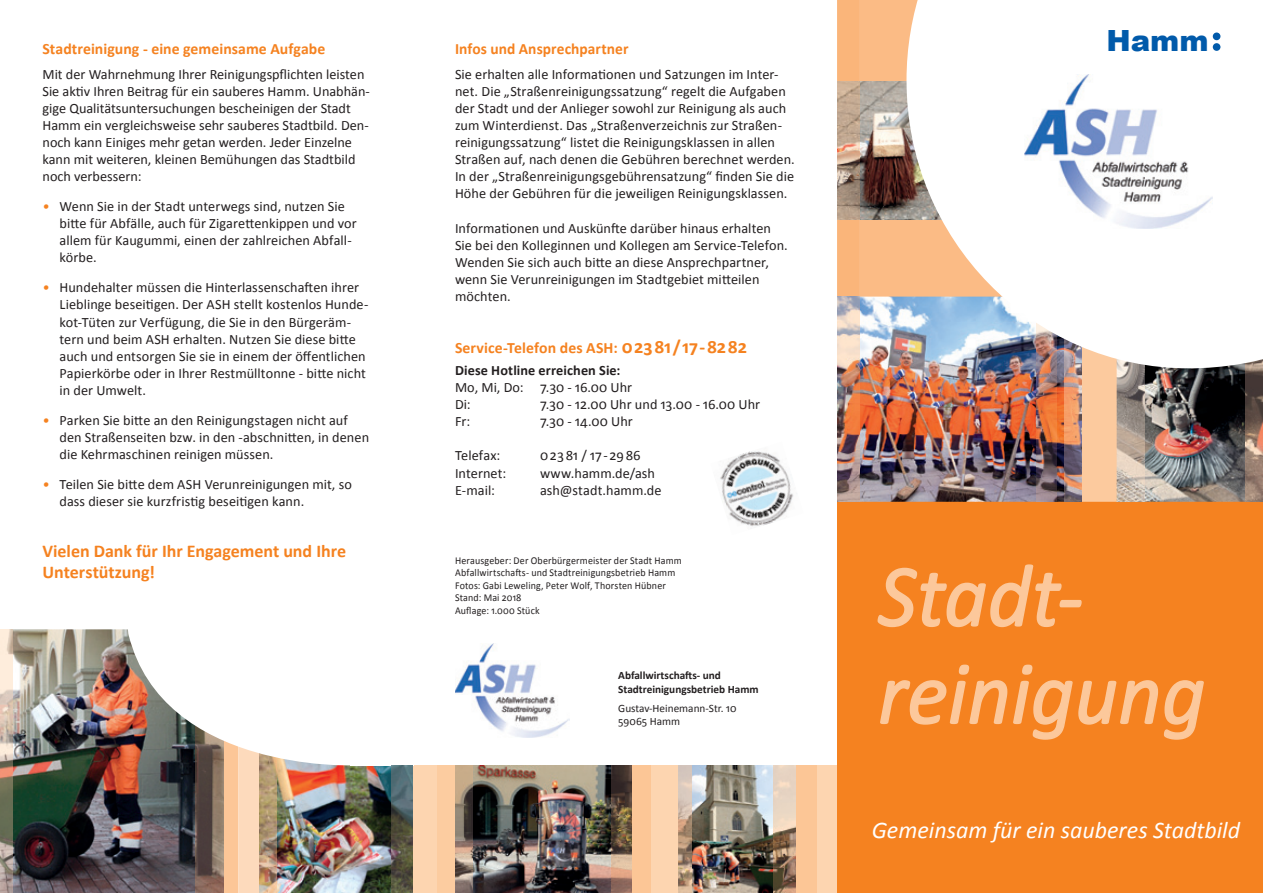
<style>
.page{position:relative;width:1263px;height:893px;background:#fff}
.page>*{position:absolute;margin:0;border:0;box-sizing:border-box;transform-origin:0 0}
.t1{font:italic 89.1px/97.5px "Calibri";color:#fcc89b;scale:.95 1}
.t2{font:900 29.25px "Arial";color:#015aaa}
.t3{font:italic 24px "Calibri";color:#fff}
.t4{font:700 18px/21.6px "Calibri";color:#f58220}
.t5{font:700 15.75px "Calibri";letter-spacing:.005em;color:#f58220}
.t6{font:14.25px/17.1px "Calibri";letter-spacing:.005em;color:#231f20}
.t7{font:700 14.25px "Calibri";letter-spacing:.005em;color:#231f20}
.t8{font:700 11.25px/13.5px "Calibri";color:#231f20}
.t9{font:11.25px/13.5px "Calibri";color:#231f20}
.t10{font:10.5px/12.6px "Calibri";letter-spacing:.015em;color:#231f20;scale:.95 1}
.s1{font-style:italic;color:#f58220}
.s2{font-size:18.75px}
</style>
<div class="page">
<div style="left:412px;top:765px;width:426px;height:128px;background:#fdd5b0"></div>
<img style="left:455px;top:765px;width:177px;height:128px">
<img style="left:678px;top:765px;width:117px;height:128px">
<img style="left:0;top:629px;width:196px;height:264px">
<img style="left:276px;top:772px;width:115px;height:121px">
<div style="left:838px;top:502px;width:425px;height:391px;background:#f58220"></div>
<img style="left:859px;top:297px;width:205px;height:205px">
<img style="left:859px;top:82px;width:47px;height:138px">
<img style="left:1145px;top:368px;width:101px;height:134px">
<svg style="left:238px;top:772px;width:38px;height:121px;background:#dbbb9c"></svg>
<svg style="left:838px;top:0;width:21px;height:297px;background:#daaa81"></svg>
<img style="left:838px;top:297px;width:21px;height:205px">
<img style="left:1118px;top:368px;width:27px;height:134px">
<svg style="left:1064px;top:368px;width:53px;height:134px;background:#e3b290"></svg>
<img style="left:1117px;top:345px;width:1px;height:157px">
<img style="left:1036px;top:368px;width:21px;height:134px">
<img style="left:1246px;top:368px;width:17px;height:134px">
<div style="left:795px;top:765px;width:21px;height:128px;background:#fcc696"></div>
<img style="left:391px;top:765px;width:21px;height:128px">
<div style="left:438px;top:765px;width:17px;height:128px;background:#fccca0"></div>
<img style="left:196px;top:772px;width:29px;height:121px">
<div style="left:225px;top:719px;width:13px;height:174px;background:#fcc697"></div>
<img style="left:455px;top:643px;width:115px;height:94px">
<div style="left:632px;top:765px;width:19px;height:128px;background:#fcc696"></div>
<svg style="left:118px;top:629px;width:277px;height:143px"></svg>
<svg style="left:906px;top:0;width:357px;height:368px"></svg>
<div style="left:1213px;top:43px;width:7px;height:8px;background:#015aaa;border-radius:50%"></div>
<div style="left:1213px;top:33px;width:7px;height:7px;background:#015aaa;border-radius:50%"></div>
<svg style="left:877px;top:564px;width:205px;height:64px"></svg>
<svg style="left:880px;top:664px;width:324px;height:76px"></svg>
<img style="left:720px;top:451px;width:74px;height:76px">
<img style="left:1025px;top:74px;width:188px;height:154px">
<p class="t5" style="left:43px;top:39px;width:284px">Stadtreinigung - eine gemeinsame Aufgabe</p>
<p class="t5" style="left:455px;top:39px;width:175px">Infos und Ansprechpartner</p>
<p class="t6" style="left:43px;top:65px;width:329px">Mit der Wahrnehmung Ihrer Reinigungspflichten leisten Sie aktiv Ihren Beitrag für ein sauberes Hamm. Unabhän&shy;gige Qualitätsuntersuchungen bescheinigen der Stadt Hamm ein vergleichsweise sehr sauberes Stadtbild. Den&shy;noch kann Einiges mehr getan werden. Jeder Einzelne kann mit weiteren, kleinen Bemühungen das Stadtbild noch verbessern:</p>
<p class="t6" style="left:60px;top:198px;width:299px;text-indent:-17px"><span class="s1">•</span> Wenn Sie in der Stadt unterwegs sind, nutzen Sie bitte für Abfälle, auch für Zigarettenkippen und vor allem für Kaugummi, einen der zahlreichen Abfall&shy;körbe.</p>
<p class="t6" style="left:60px;top:279px;width:310px;text-indent:-17px"><span class="s1">•</span> Hundehalter müssen die Hinterlassenschaften ihrer Lieblinge beseitigen. Der ASH stellt kostenlos Hunde&shy;kot-Tüten zur Verfügung, die Sie in den Bürgeräm&shy;tern und beim ASH erhalten. Nutzen Sie diese bitte auch und entsorgen Sie sie in einem der öffentlichen Papierkörbe oder in Ihrer Restmülltonne - bitte nicht in der Umwelt.</p>
<p class="t6" style="left:60px;top:412px;width:311px;text-indent:-17px"><span class="s1">•</span> Parken Sie bitte an den Reinigungstagen nicht auf den Straßenseiten bzw. in den -abschnitten, in denen die Kehrmaschinen reinigen müssen.</p>
<p class="t6" style="left:60px;top:476px;width:294px;text-indent:-17px"><span class="s1">•</span> Teilen Sie bitte dem ASH Verunreinigungen mit, so dass dieser sie kurzfristig beseitigen kann.</p>
<p class="t4" style="left:43px;top:540px;width:305px">Vielen Dank für Ihr Engagement und Ihre<br>Unterstützung!</p>
<p class="t6" style="left:455px;top:65px;width:341px">Sie erhalten alle Informationen und Satzungen im Inter&shy;net. Die „Straßenreinigungssatzung“ regelt die Aufgaben der Stadt und der Anlieger sowohl zur Reinigung als auch zum Winterdienst. Das „Straßenverzeichnis zur Straßen&shy;reinigungssatzung“ listet die Reinigungsklassen in allen Straßen auf, nach denen die Gebühren berechnet werden.<br>In der „Straßenreinigungsgebührensatzung“ finden Sie die Höhe der Gebühren für die jeweiligen Reinigungsklassen.</p>
<p class="t6" style="left:455px;top:219px;width:334px">Informationen und Auskünfte darüber hinaus erhalten Sie bei den Kolleginnen und Kollegen am Service-Telefon.<br>Wenden Sie sich auch bitte an diese Ansprechpartner, wenn Sie Verunreinigungen im Stadtgebiet mitteilen möchten.</p>
<p class="t5" style="left:455px;top:338px;width:293px">Service-Telefon des ASH: <span class="s2">02381/17-8282</span></p>
<p class="t7" style="left:455px;top:361px;width:167px">Diese Hotline erreichen Sie:</p>
<p class="t6" style="left:455px;top:379px;width:179px">Mo, Mi, Do: 7.30 - 16.00 Uhr<br>Di:</p>
<p class="t6" style="left:540px;top:396px;width:222px">7.30 - 12.00 Uhr und 13.00 - 16.00 Uhr</p>
<p class="t6" style="left:455px;top:413px;width:17px">Fr:</p>
<p class="t6" style="left:540px;top:413px;width:94px">7.30 - 14.00 Uhr</p>
<p class="t6" style="left:455px;top:447px;width:47px">Telefax:</p>
<p class="t6" style="left:540px;top:447px;width:102px">02381 / 17-2986</p>
<p class="t6" style="left:455px;top:464px;width:53px">Internet:</p>
<p class="t6" style="left:540px;top:464px;width:116px">www.hamm.de/ash</p>
<p class="t6" style="left:455px;top:481px;width:41px">E-mail:</p>
<p class="t6" style="left:540px;top:481px;width:123px">ash@stadt.hamm.de</p>
<p class="t10" style="left:455px;top:554px;width:240px">Herausgeber: Der Oberbürgermeister der Stadt Hamm Abfallwirtschafts- und Stadtreinigungsbetrieb Hamm Fotos: Gabi Leweling, Peter Wolf, Thorsten Hübner Stand: Mai 2018<br>Auflage: 1.000 Stück</p>
<p class="t8" style="left:618px;top:669px;width:142px">Abfallwirtschafts- und<br>Stadtreinigungsbetrieb Hamm</p>
<p class="t9" style="left:618px;top:701px;width:120px">Gustav-Heinemann-Str. 10<br>59065 Hamm</p>
<h2 class="t2" style="left:1106px;top:19px;width:104px">Hamm</h2>
<h1 class="t1" style="left:878px;top:544px;width:346px">Stadt&shy;reinigung</h1>
<h3 class="t3" style="left:872px;top:814px;width:370px">Gemeinsam für ein sauberes Stadtbild</h3>
</div>
